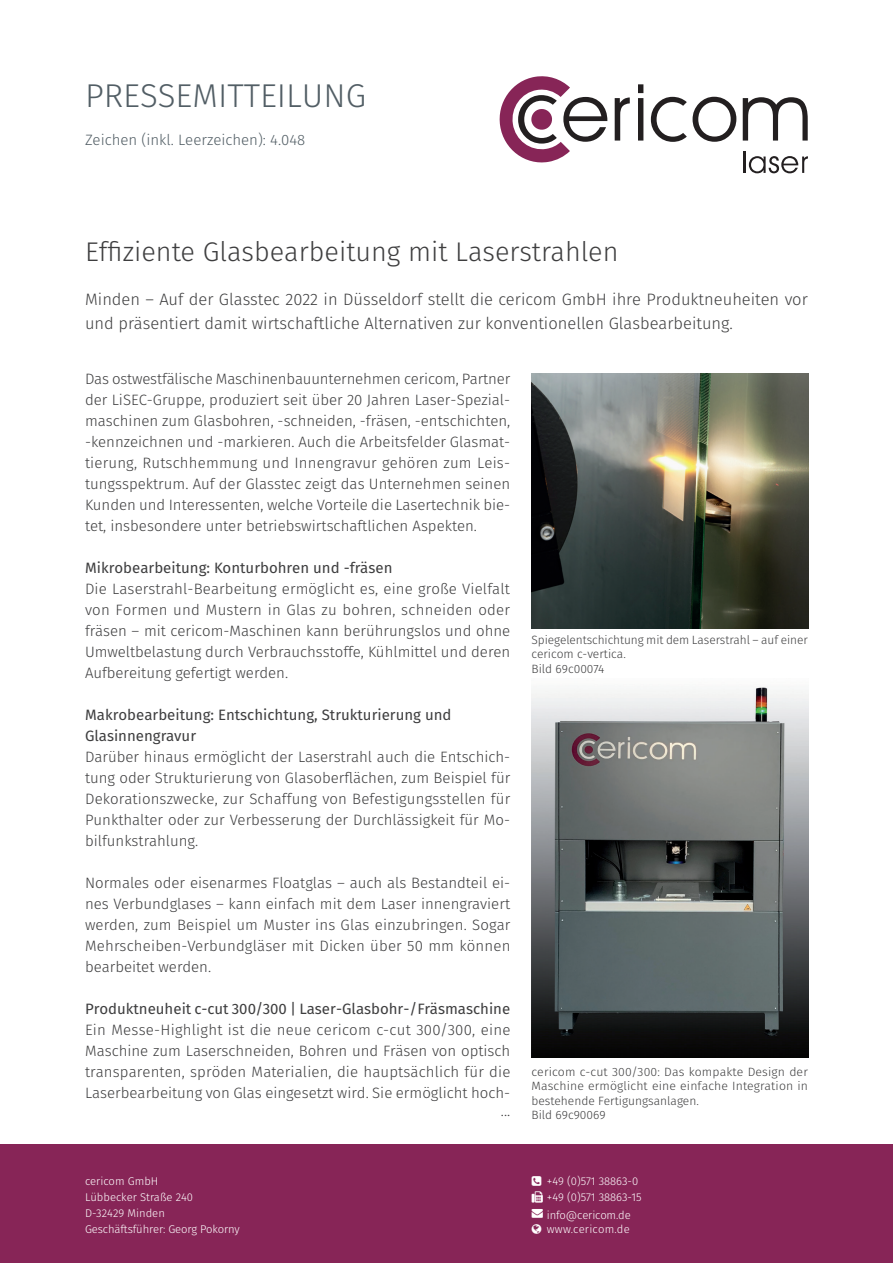
<style>
.page{position:relative;width:893px;height:1263px;background:#fff}
.page>*{position:absolute;margin:0;border:0;box-sizing:border-box;transform-origin:0 0}
.t1{font:300 33px "Fira Sans";color:#525e65}
.t2{font:300 27px "Fira Sans";color:#3e3e3f}
.t3{font:300 16.5px/24px "Fira Sans";color:#3e3e3f}
.t4{font:300 15px/21px "Fira Sans";color:#3e3e3f;text-align:justify}
.t5{font:15px/21px "Fira Sans";color:#3e3e3f}
.t6{font:300 15px "Fira Sans";color:#525e65}
.t7{font:300 12px/14.4px "Fira Sans";color:#3e3e3f}
.t8{font:300 11.25px/16.2px "Fira Sans";color:#fff}
</style>
<div class="page">
<div style="left:0;top:1144px;width:893px;height:119px;background:#872557"></div>
<svg style="left:743px;top:97px;width:65px;height:44px"></svg>
<hr style="left:743px;top:151px;width:2px;height:22px;background:#231f20">
<svg style="left:749px;top:156px;width:59px;height:17px"></svg>
<svg style="left:693px;top:97px;width:43px;height:45px"></svg>
<svg style="left:638px;top:84px;width:5px;height:57px"></svg>
<svg style="left:651px;top:97px;width:36px;height:45px"></svg>
<svg style="left:615px;top:97px;width:15px;height:44px"></svg>
<svg style="left:500px;top:76px;width:107px;height:87px"></svg>
<img style="left:531px;top:374px;width:277px;height:254px">
<img style="left:531px;top:687px;width:277px;height:371px">
<h1 class="t1" style="left:85px;top:73px;width:283px">PRESSEMITTEILUNG</h1>
<p class="t6" style="left:85px;top:129px;width:222px">Zeichen (inkl. Leerzeichen): 4.048</p>
<h2 class="t2" style="left:85px;top:233px;width:535px">Effiziente Glasbearbeitung mit Laserstrahlen</h2>
<p class="t3" style="left:85px;top:287px;width:724px">Minden – Auf der Glasstec 2022 in Düsseldorf stellt die cericom GmbH ihre Produktneuheiten vor und präsentiert damit wirtschaftliche Alternativen zur konventionellen Glasbearbeitung.</p>
<p class="t4" style="left:85px;top:368px;width:427px">Das ostwestfälische Maschinenbauunternehmen cericom, Partner der LiSEC-Gruppe, produziert seit über 20 Jahren Laser-Spezial&shy;maschinen zum Glasbohren, -schneiden, -fräsen, -entschichten, -kennzeichnen und -markieren. Auch die Arbeitsfelder Glasmat&shy;tierung, Rutschhemmung und Innengravur gehören zum Leis&shy;tungsspektrum. Auf der Glasstec zeigt das Unternehmen seinen Kunden und Interessenten, welche Vorteile die Lasertechnik bie&shy;tet, insbesondere unter betriebswirtschaftlichen Aspekten.</p>
<p class="t5" style="left:85px;top:557px;width:309px">Mikrobearbeitung: Konturbohren und -fräsen</p>
<p class="t4" style="left:85px;top:578px;width:427px">Die Laserstrahl-Bearbeitung ermöglicht es, eine große Vielfalt von Formen und Mustern in Glas zu bohren, schneiden oder fräsen – mit cericom-Maschinen kann berührungslos und ohne Umweltbelastung durch Verbrauchsstoffe, Kühlmittel und deren Aufbereitung gefertigt werden.</p>
<p class="t5" style="left:85px;top:704px;width:368px">Makrobearbeitung: Entschichtung, Strukturierung und<br>Glasinnengravur</p>
<p class="t4" style="left:85px;top:746px;width:427px">Darüber hinaus ermöglicht der Laserstrahl auch die Entschich&shy;tung oder Strukturierung von Glasoberflächen, zum Beispiel für Dekorationszwecke, zur Schaffung von Befestigungsstellen für Punkthalter oder zur Verbesserung der Durchlässigkeit für Mo&shy;bilfunkstrahlung.</p>
<p class="t4" style="left:85px;top:872px;width:427px">Normales oder eisenarmes Floatglas – auch als Bestandteil ei&shy;nes Verbundglases – kann einfach mit dem Laser innengraviert werden, zum Beispiel um Muster ins Glas einzubringen. Sogar Mehrscheiben-Verbundgläser mit Dicken über 50 mm können bearbeitet werden.</p>
<p class="t5" style="left:85px;top:998px;width:427px">Produktneuheit c-cut 300/300 | Laser-Glasbohr-/Fräsmaschine</p>
<p class="t4" style="left:85px;top:1019px;width:427px">Ein Messe-Highlight ist die neue cericom c-cut 300/300, eine Maschine zum Laserschneiden, Bohren und Fräsen von optisch transparenten, spröden Materialien, die hauptsächlich für die Laserbearbeitung von Glas eingesetzt wird. Sie ermöglicht hoch-</p>
<p class="t4" style="left:501px;top:1100px;width:11px">...</p>
<p class="t7" style="left:531px;top:632px;width:278px">Spiegelentschichtung mit dem Laserstrahl – auf einer cericom c-vertica.<br>Bild 69c00074</p>
<p class="t7" style="left:531px;top:1064px;width:278px">cericom c-cut 300/300: Das kompakte Design der Maschine ermöglicht eine einfache Integration in bestehende Fertigungsanlagen.<br>Bild 69c90069</p>
<p class="t8" style="left:85px;top:1172px;width:156px">cericom GmbH<br>Lübbecker Straße 240<br>D-32429 Minden<br>Geschäftsführer: Georg Pokorny</p>
<p class="t8" style="left:547px;top:1172px;width:96px">+49 (0)571 38863-0 +49 (0)571 38863-15</p>
<p class="t8" style="left:532px;top:1207px;width:100px;line-height:14.7px;text-align:right">→ info@cericom.de www.cericom.de</p>
</div>
